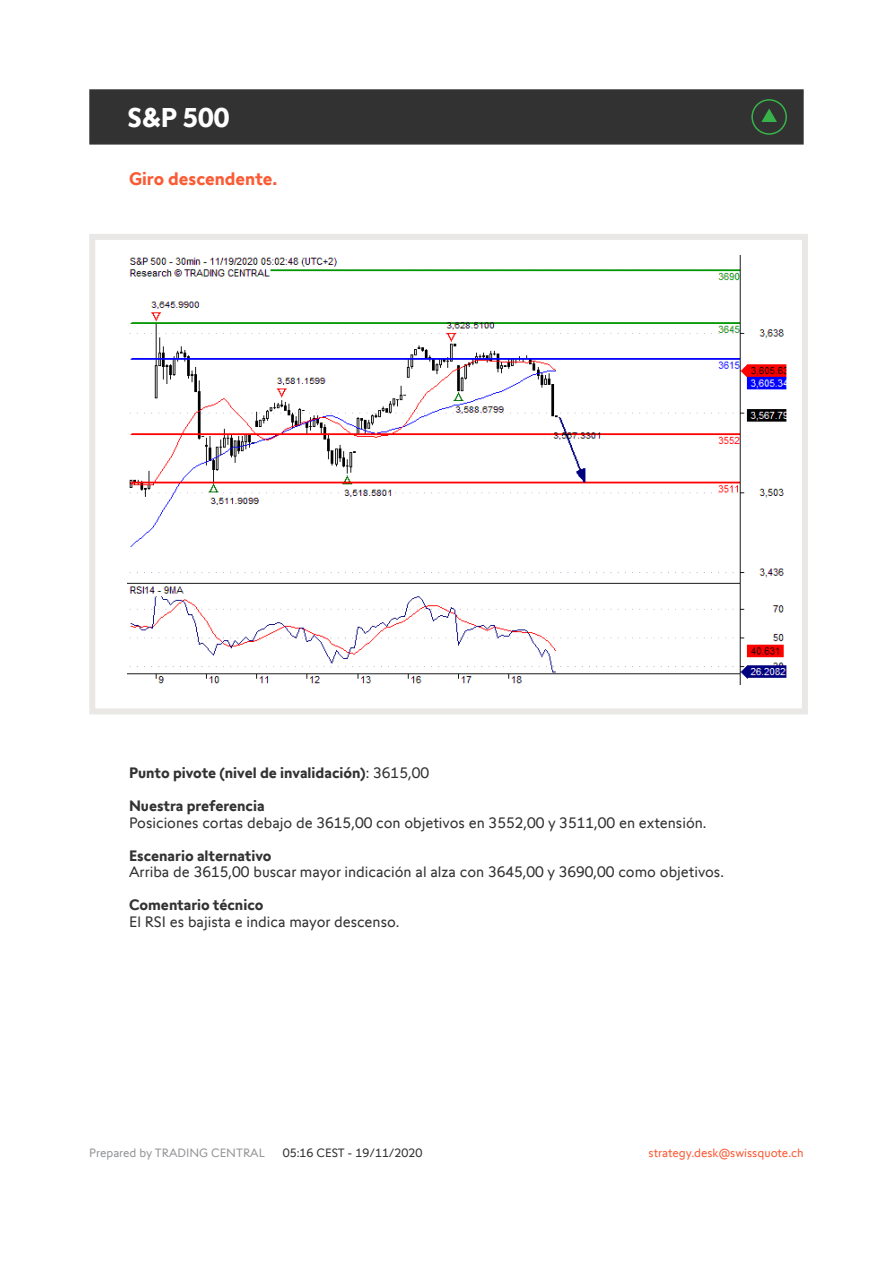
<style>
.page{position:relative;width:893px;height:1263px;background:#fff}
.page>*{position:absolute;margin:0;border:0;box-sizing:border-box;transform-origin:0 0}
.t1{font:700 27px "Swissquote CT";color:#fff}
.t2{font:700 18px "Swissquote CT";color:#fa5b35}
.t3{font:15px "Swissquote CT";color:#323232}
.t4{font:700 15px "Swissquote CT";color:#323232}
.t5{font:12px "Swissquote CT";color:#fa5b35}
.t6{font:12px "Swissquote CT";color:#939598}
.t7{font:12px "Swissquote CT";color:#323232}
.s1{font-weight:400}
</style>
<div class="page">
<div style="left:89px;top:234px;width:719px;height:480px;border:6px solid #e9e8e7"></div>
<div style="left:89px;top:89px;width:715px;height:56px;background:#323232;border:2px solid #323232"></div>
<img style="left:128px;top:255px;width:659px;height:430px">
<svg style="left:751px;top:99px;width:36px;height:36px"></svg>
<h1 class="t1" style="left:128px;top:101px;width:103px">S&amp;P 500</h1>
<p class="t2" style="left:129px;top:168px;width:150px">Giro descendente.</p>
<p class="t4" style="left:129px;top:764px;width:302px">Punto pivote (nivel de invalidación)<span class="s1">: 3615,00</span></p>
<p class="t4" style="left:129px;top:797px;width:137px">Nuestra preferencia</p>
<p class="t3" style="left:129px;top:814px;width:579px">Posiciones cortas debajo de 3615,00 con objetivos en 3552,00 y 3511,00 en extensión.</p>
<p class="t4" style="left:129px;top:846px;width:144px">Escenario alternativo</p>
<p class="t3" style="left:129px;top:863px;width:596px">Arriba de 3615,00 buscar mayor indicación al alza con 3645,00 y 3690,00 como objetivos.</p>
<p class="t4" style="left:129px;top:896px;width:136px">Comentario técnico</p>
<p class="t3" style="left:129px;top:913px;width:272px">El RSI es bajista e indica mayor descenso.</p>
<p class="t6" style="left:89px;top:1145px;width:177px">Prepared by TRADING CENTRAL</p>
<p class="t7" style="left:283px;top:1145px;width:141px">05:16 CEST - 19/11/2020</p>
<p class="t5" style="left:649px;top:1145px;width:157px">strategy.desk@swissquote.ch</p>
</div>
